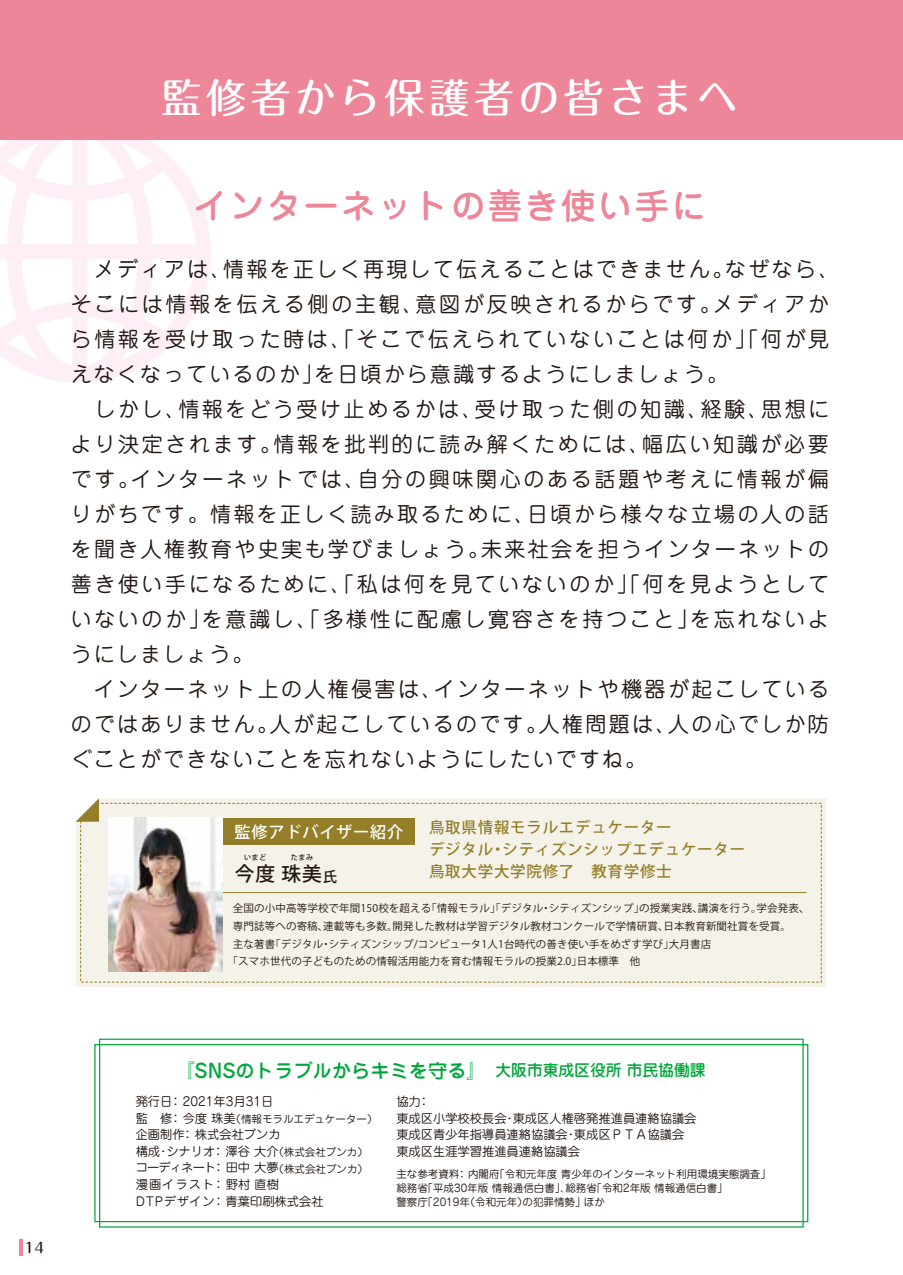
<style>
.page{position:relative;width:903px;height:1275px;background:#fff}
.page>*{position:absolute;margin:0;border:0;box-sizing:border-box;transform-origin:0 0}
.t1{font:500 40.6px "Maru Fo Pro";letter-spacing:.1em;color:#fff}
.t2{font:500 35px "Jun 34 Pro";letter-spacing:.05em;color:#ee869a}
.t3{font:21px/35px "Jun 201 Pro";letter-spacing:.115em;color:#221815}
.t4{font:500 19.78px "Koz Go Pro";color:#221815}
.t5{font:500 19.25px "Jun 34 Pro";color:#00a73b}
.t6{font:500 16.1px "Koz Go Pro";letter-spacing:.05em;color:#fff}
.t7{font:500 15.4px/21.7px "Koz Go Pro";letter-spacing:.05em;color:#947f28}
.t8{font:500 14px "Maru Fo Pro";color:#221815}
.t9{font:12.25px/16.6px "Jun 201 Pro";color:#221815}
.t10{font:10.5px "Koz Go Pro";letter-spacing:.01em;color:#221815}
.t11{font:10.5px/14px "Jun 201 Pro";color:#221815}
.t12{font:500 7.17px "Koz Go Pro";letter-spacing:.05em;color:#221815}
.s1{font-size:14.35px}
.s2{font-size:15.75px}
.s3{font-size:12.25px}
.s4{font-size:10.5px}
</style>
<div class="page">
<div style="left:76px;top:798px;width:750px;height:189px;background:#f5f2e9"></div>
<svg style="left:0;top:140px;width:211px;height:242px"></svg>
<div style="left:0;top:0;width:903px;height:140px;background:#ee869a"></div>
<hr style="left:19px;top:1239px;width:3px;height:17px;background:#ee869a">
<div style="left:99px;top:1039px;width:705px;height:189px;border:1px solid #00a73b"></div>
<div style="left:94px;top:1044px;width:714px;height:178px;border:1px solid #00a73b"></div>
<div style="left:80px;top:802px;width:742px;height:181px;background:#f5f2e9"></div>
<svg style="left:76px;top:798px;width:23px;height:24px"></svg>
<div style="left:191px;top:818px;width:224px;height:26px;background:#947f28"></div>
<hr style="left:162px;top:892px;width:644px;height:1px;background:#947f28">
<img style="left:108px;top:818px;width:115px;height:154px">
<h1 class="t1" style="left:161px;top:66px;width:578px">監修者から保護者の皆さまへ</h1>
<h2 class="t2" style="left:193px;top:178px;width:514px">インターネットの善き使い手に</h2>
<p class="t3" style="left:71px;top:249px;width:770px">　メディアは、情報を正しく再現して伝えることはできません。なぜなら、そこには情報を伝える側の主観、意図が反映されるからです。メディアから情報を受け取った時は、「そこで伝えられていないことは何か」「何が見えなくなっているのか」を日頃から意識するようにしましょう。<br>　しかし、情報をどう受け止めるかは、受け取った側の知識、経験、思想により決定されます。情報を批判的に読み解くためには、幅広い知識が必要です。インターネットでは、自分の興味関心のある話題や考えに情報が偏りがちです。 情報を正しく読み取るために、日頃から様々な立場の人の話を聞き人権教育や史実も学びましょう。未来社会を担うインターネットの善き使い手になるために、「私は何を見ていないのか」「何を見ようとしていないのか」を意識し、「多様性に配慮し寛容さを持つこと」を忘れないようにしましょう。<br>　インターネット上の人権侵害は、インターネットや機器が起こしているのではありません。人が起こしているのです。人権問題は、人の心でしか防ぐことができないことを忘れないようにしたいですね。</p>
<p class="t6" style="left:234px;top:821px;width:170px">監修アドバイザー紹介</p>
<p class="t12" style="left:244px;top:853px;width:24px">いまど</p>
<p class="t12" style="left:291px;top:853px;width:24px">たまみ</p>
<p class="t7" style="left:429px;top:818px;width:318px">鳥取県情報モラルエデュケーター<br>デジタル・シティズンシップエデュケーター</p>
<p class="t4" style="left:235px;top:861px;width:104px">今度 珠美<span class="s1">氏</span></p>
<p class="t7" style="left:429px;top:861px;width:244px">鳥取大学大学院修了　教育学修士</p>
<p class="t10" style="left:233px;top:902px;width:578px">全国の小中高等学校で年間150校を超える「情報モラル」「デジタル・シティズンシップ」の授業実践、講演を行う。学会発表、</p>
<p class="t10" style="left:233px;top:919px;width:559px">専門誌等への寄稿、連載等も多数。開発した教材は学習デジタル教材コンクールで学情研賞、日本教育新聞社賞を受賞。</p>
<p class="t10" style="left:233px;top:937px;width:480px">主な著書「デジタル・シティズンシップ/コンピュータ1人1台時代の善き使い手をめざす学び」大月書店</p>
<p class="t10" style="left:228px;top:954px;width:414px">「スマホ世代の子どものための情報活用能力を育む情報モラルの授業2.0」日本標準　他</p>
<p class="t8" style="left:25px;top:1237px;width:21px">14</p>
<p class="t5" style="left:175px;top:1055px;width:532px">『SNSのトラブルからキミを守る』　<span class="s2">大阪市東成区役所 市民協働課</span></p>
<p class="t9" style="left:136px;top:1092px;width:139px">発行日： 2021年3月31日</p>
<p class="t11" style="left:136px;top:1111px;width:243px"><span class="s3">監　修： 今度 珠美</span>（情報モラルエデュケーター）</p>
<p class="t9" style="left:136px;top:1125px;width:234px">企画制作： 株式会社ブンカ<br>構成・シナリオ： 澤谷 大介<span class="s4">（株式会社ブンカ）</span>コーディネート： 田中 大夢<span class="s4">（株式会社ブンカ）</span>漫画イラスト：野村 直樹<br>DTPデザイン：青葉印刷株式会社</p>
<p class="t9" style="left:396px;top:1092px;width:302px">協力：<br>東成区小学校校長会・東成区人権啓発推進員連絡協議会東成区青少年指導員連絡協議会・東成区ＰＴＡ協議会東成区生涯学習推進員連絡協議会</p>
<p class="t11" style="left:396px;top:1166px;width:376px">主な参考資料： 内閣府「令和元年度 青少年のインターネット利用環境実態調査」総務省「平成30年版 情報通信白書」、総務省「令和2年版 情報通信白書」<br>警察庁「2019年（令和元年）の犯罪情勢」ほか</p>
</div>
